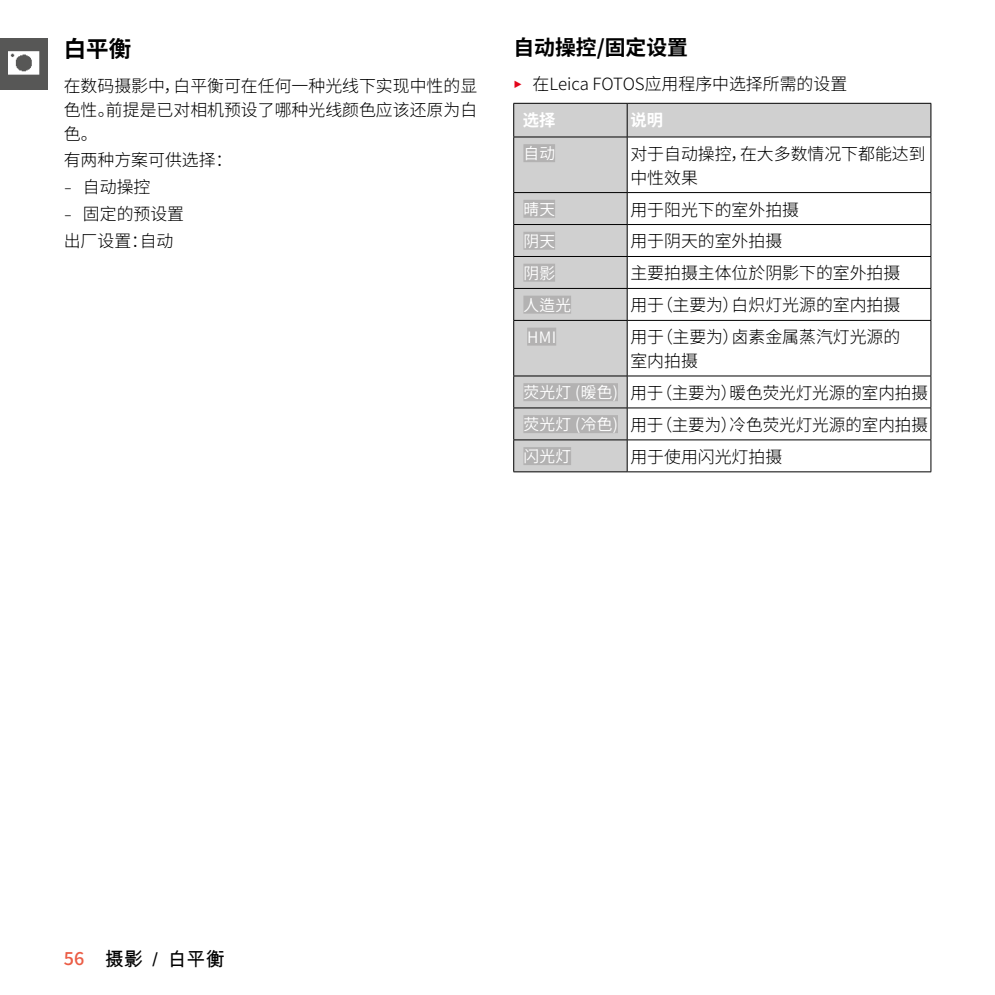
<style>
.page{position:relative;width:995px;height:995px;background:#fff}
.page>*{position:absolute;margin:0;border:0;box-sizing:border-box;transform-origin:0 0}
.Heading____Heading_01{font:200 22.5px "Source Han Sans CNVF";color:#000}
.Heading____Heading_02{font:200 20.7px "Source Han Sans CNVF";color:#000}
.t1{font:19.12px "Arial Unicode MS";color:#000}
.Text____Body_Text{font:200 16.88px/23.6px "Source Han Sans CNVF";color:#000}
.Text____Body_Text-2{font:200 16.2px "Source Han Sans CNVF";color:#fff}
.Text____Body_Text-3{font:200 15.75px "Source Han Sans KVF";letter-spacing:.02em;color:#fff}
.s1{font-family:"Corporate S";font-weight:300}
.s2{font-family:"Corporate S";font-weight:300;color:#e3051b}
.s3{font-family:"Source Han Sans CNVF";font-weight:200;font-size:18px;color:#eb5d46}
</style>
<div class="page">
<div style="left:0;top:38px;width:48px;height:51px;background:#575756"></div>
<img style="left:9px;top:51px;width:31px;height:24px">
<svg style="left:514px;top:104px;width:417px;height:367px"></svg>
<hr style="left:627px;top:104px;width:1px;height:33px;background:#000">
<hr style="left:513px;top:137px;width:1px;height:55px;background:#000">
<hr style="left:627px;top:137px;width:1px;height:55px;background:#000">
<hr style="left:931px;top:137px;width:1px;height:55px;background:#000">
<hr style="left:513px;top:192px;width:114px;height:1px;background:#000">
<hr style="left:513px;top:193px;width:1px;height:31px;background:#000">
<hr style="left:627px;top:192px;width:304px;height:1px;background:#000">
<hr style="left:627px;top:193px;width:1px;height:31px;background:#000">
<hr style="left:931px;top:193px;width:1px;height:31px;background:#000">
<hr style="left:513px;top:224px;width:114px;height:1px;background:#000">
<hr style="left:513px;top:225px;width:1px;height:31px;background:#000">
<hr style="left:627px;top:224px;width:304px;height:1px;background:#000">
<hr style="left:627px;top:225px;width:1px;height:31px;background:#000">
<hr style="left:931px;top:225px;width:1px;height:31px;background:#000">
<hr style="left:513px;top:256px;width:114px;height:1px;background:#000">
<hr style="left:513px;top:257px;width:1px;height:31px;background:#000">
<hr style="left:627px;top:256px;width:304px;height:1px;background:#000">
<hr style="left:627px;top:257px;width:1px;height:31px;background:#000">
<hr style="left:931px;top:257px;width:1px;height:31px;background:#000">
<hr style="left:513px;top:288px;width:114px;height:1px;background:#000">
<hr style="left:513px;top:289px;width:1px;height:31px;background:#000">
<hr style="left:627px;top:288px;width:304px;height:1px;background:#000">
<hr style="left:627px;top:289px;width:1px;height:31px;background:#000">
<hr style="left:931px;top:289px;width:1px;height:31px;background:#000">
<hr style="left:513px;top:320px;width:114px;height:1px;background:#000">
<hr style="left:513px;top:321px;width:1px;height:55px;background:#000">
<hr style="left:627px;top:320px;width:304px;height:1px;background:#000">
<hr style="left:627px;top:321px;width:1px;height:55px;background:#000">
<hr style="left:931px;top:321px;width:1px;height:55px;background:#000">
<hr style="left:513px;top:376px;width:114px;height:1px;background:#000">
<hr style="left:513px;top:376px;width:1px;height:32px;background:#000">
<hr style="left:627px;top:376px;width:304px;height:1px;background:#000">
<hr style="left:627px;top:376px;width:1px;height:32px;background:#000">
<hr style="left:931px;top:376px;width:1px;height:32px;background:#000">
<hr style="left:513px;top:408px;width:114px;height:1px;background:#000">
<hr style="left:513px;top:408px;width:1px;height:32px;background:#000">
<hr style="left:627px;top:408px;width:304px;height:1px;background:#000">
<hr style="left:627px;top:408px;width:1px;height:32px;background:#000">
<hr style="left:931px;top:408px;width:1px;height:32px;background:#000">
<hr style="left:513px;top:440px;width:114px;height:1px;background:#000">
<hr style="left:513px;top:440px;width:1px;height:32px;background:#000">
<hr style="left:627px;top:440px;width:304px;height:1px;background:#000">
<hr style="left:627px;top:440px;width:1px;height:32px;background:#000">
<hr style="left:931px;top:440px;width:1px;height:32px;background:#000">
<hr style="left:513px;top:471px;width:114px;height:1px;background:#000">
<hr style="left:627px;top:471px;width:304px;height:1px;background:#000">
<hr style="left:513px;top:103px;width:114px;height:1px;background:#000">
<hr style="left:513px;top:104px;width:1px;height:33px;background:#000">
<hr style="left:627px;top:103px;width:304px;height:1px;background:#000">
<hr style="left:931px;top:104px;width:1px;height:33px;background:#000">
<hr style="left:513px;top:137px;width:114px;height:1px;background:#000">
<hr style="left:627px;top:137px;width:304px;height:1px;background:#000">
<div style="left:523px;top:144px;width:32px;height:18px;background:#b3b2b2"></div>
<div style="left:523px;top:200px;width:32px;height:18px;background:#b3b2b2"></div>
<div style="left:523px;top:232px;width:32px;height:18px;background:#b3b2b2"></div>
<div style="left:523px;top:264px;width:32px;height:18px;background:#b3b2b2"></div>
<div style="left:523px;top:296px;width:48px;height:18px;background:#b3b2b2"></div>
<div style="left:527px;top:328px;width:29px;height:18px;background:#b3b2b2"></div>
<div style="left:523px;top:383px;width:95px;height:18px;background:#b3b2b2"></div>
<div style="left:523px;top:415px;width:95px;height:18px;background:#b3b2b2"></div>
<div style="left:523px;top:447px;width:48px;height:18px;background:#b3b2b2"></div>
<p class="Heading____Heading_01" style="left:64px;top:36px;width:69px">白平衡</p>
<p class="Text____Body_Text" style="left:64px;top:75px;width:415px;text-align:justify">在数码摄影中，白平衡可在任何一种光线下实现中性的显色性。前提是已对相机预设了哪种光线颜色应该还原为白色。</p>
<p class="Text____Body_Text" style="left:64px;top:149px;width:170px">有两种方案可供选择：</p>
<p class="Text____Body_Text" style="left:64px;top:176px;width:88px"><span class="s1">–</span> 自动操控</p>
<p class="Text____Body_Text" style="left:64px;top:202px;width:122px"><span class="s1">–</span> 固定的预设置</p>
<p class="Text____Body_Text" style="left:64px;top:229px;width:111px">出厂设置：自动</p>
<p class="Heading____Heading_02" style="left:513px;top:36px;width:176px">自动操控/固定设置</p>
<p class="Text____Body_Text" style="left:513px;top:73px;width:335px"><span class="s2">▸</span> 在Leica FOTOS应用程序中选择所需的设置</p>
<p class="Text____Body_Text-2" style="left:523px;top:111px;width:34px">选择</p>
<p class="Text____Body_Text-2" style="left:630px;top:111px;width:34px">说明</p>
<p class="Text____Body_Text-3" style="left:523px;top:145px;width:33px">自动</p>
<p class="Text____Body_Text" style="left:630px;top:142px;width:297px">对于自动操控，在大多数情况下都能达到中性效果</p>
<p class="Text____Body_Text-3" style="left:523px;top:200px;width:33px">晴天</p>
<p class="Text____Body_Text" style="left:630px;top:198px;width:170px">用于阳光下的室外拍摄</p>
<p class="Text____Body_Text-3" style="left:523px;top:232px;width:33px">阴天</p>
<p class="Text____Body_Text" style="left:630px;top:230px;width:153px">用于阴天的室外拍摄</p>
<p class="Text____Body_Text-3" style="left:523px;top:264px;width:33px">阴影</p>
<p class="Text____Body_Text" style="left:630px;top:262px;width:271px">主要拍摄主体位於阴影下的室外拍摄</p>
<p class="Text____Body_Text-3" style="left:523px;top:296px;width:49px">人造光</p>
<p class="Text____Body_Text" style="left:630px;top:294px;width:271px">用于（主要为）白炽灯光源的室内拍摄</p>
<p class="Text____Body_Text-3" style="left:527px;top:328px;width:31px">HMI</p>
<p class="Text____Body_Text" style="left:630px;top:326px;width:271px">用于（主要为）卤素金属蒸汽灯光源的室内拍摄</p>
<p class="Text____Body_Text-3" style="left:523px;top:384px;width:96px">荧光灯 (暖色)</p>
<p class="Text____Body_Text" style="left:630px;top:381px;width:299px">用于（主要为）暖色荧光灯光源的室内拍摄</p>
<p class="Text____Body_Text-3" style="left:523px;top:416px;width:96px">荧光灯 (冷色)</p>
<p class="Text____Body_Text" style="left:630px;top:413px;width:299px">用于（主要为）冷色荧光灯光源的室内拍摄</p>
<p class="Text____Body_Text-3" style="left:523px;top:448px;width:49px">闪光灯</p>
<p class="Text____Body_Text" style="left:630px;top:445px;width:153px">用于使用闪光灯拍摄</p>
<p class="t1" style="left:64px;top:946px;width:163px"><span class="s3">56</span> 摄影 / 白平衡</p>
</div>
